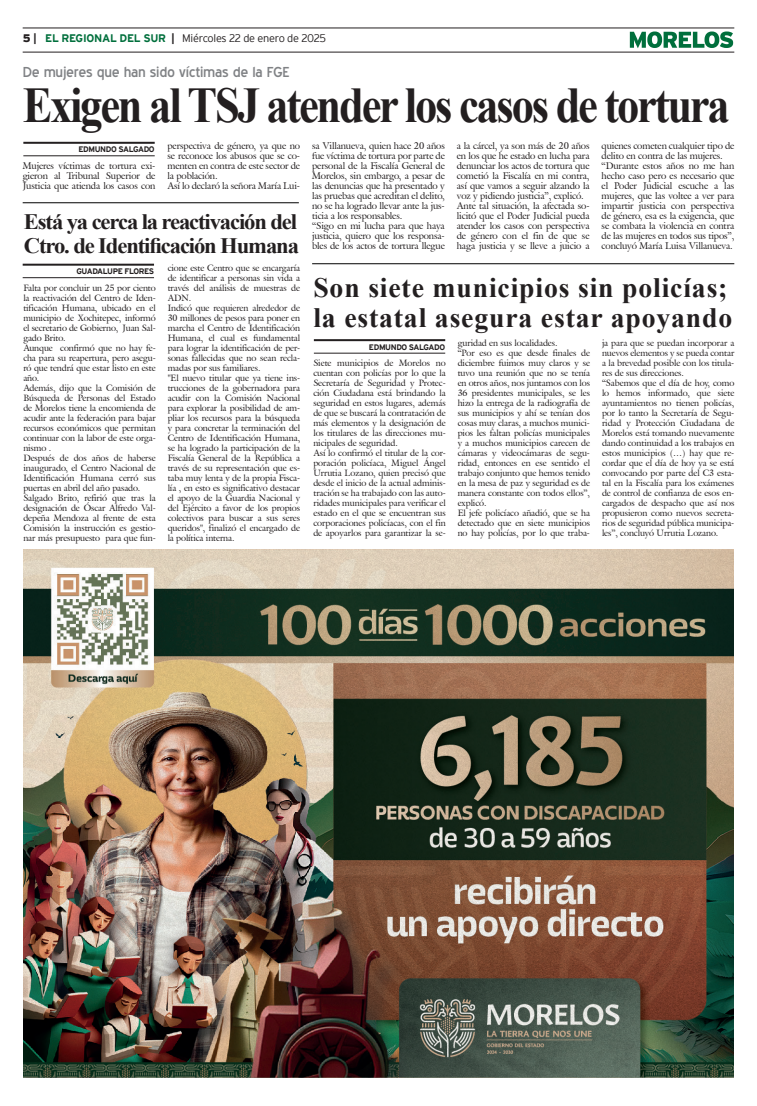
<style>
.page{position:relative;width:757px;height:1106px;background:#fff}
.page>*{position:absolute;margin:0;border:0;box-sizing:border-box;transform-origin:0 0}
.Cabeza_01{font:700 50px "Times New Roman";letter-spacing:-.05em;color:#231f20;scale:.89 1}
.Cabeza_03{font:700 28px "Times New Roman";letter-spacing:.03em;color:#231f20}
.Cabeza_03-2{font:700 22px "Times New Roman";letter-spacing:-.05em;color:#231f20}
.Balazo_01{font:14px "Blue Highway";letter-spacing:-.015em;color:#808285;scale:1.05 1}
.t1{font:300 11px "Interstate";letter-spacing:-.025em;color:#231f20}
.t2{font:9.5px/10px "Galliard IT Cby BT";letter-spacing:-.01em;color:#231f20;text-align:justify}
.t3{font:9px/10px "Galliard IT Cby BT";letter-spacing:-.01em;color:#231f20;text-align:justify}
.t4{font:700 8px "Interstate";letter-spacing:-.05em;color:#231f20}
.s1{font-weight:900}
.s2{font-weight:700}
.s3{font-weight:700;color:#006f3c}
</style>
<div class="page">
<hr style="left:23px;top:28px;width:711px;height:1px;background:#231f20">
<hr style="left:23px;top:52px;width:711px;height:1px;background:#231f20">
<svg style="left:630px;top:31px;width:103px;height:17px"></svg>
<hr style="left:23px;top:142px;width:132px;height:2px;background:#231f20">
<hr style="left:23px;top:155px;width:132px;height:1px;background:#231f20">
<hr style="left:23px;top:264px;width:131px;height:2px;background:#231f20">
<hr style="left:23px;top:277px;width:131px;height:1px;background:#231f20">
<hr style="left:312px;top:263px;width:422px;height:1px;background:#000">
<img style="left:24px;top:549px;width:709px;height:528px">
<hr style="left:314px;top:339px;width:131px;height:2px;background:#231f20">
<hr style="left:314px;top:353px;width:131px;height:1px;background:#231f20">
<hr style="left:23px;top:202px;width:276px;height:1px;background:#000">
<p class="t1" style="left:23px;top:32px;width:305px"><span class="s1">5</span> <span class="s2">|</span> <span class="s3">EL REGIONAL DEL SUR</span> <span class="s2">|</span> Miércoles 22 de enero de 2025</p>
<p class="Balazo_01" style="left:23px;top:63px;width:256px">De mujeres que han sido víctimas de la FGE</p>
<p class="Cabeza_01" style="left:23px;top:69px;width:796px">Exigen al TSJ atender los casos de tortura</p>
<p class="t4" style="left:78px;top:145px;width:78px">EDMUNDO SALGADO</p>
<p class="t2" style="left:167px;top:141px;width:134px">perspectiva de género, ya que no se reconoce los abusos que se co&shy;menten en contra de este sector de la población.</p>
<p class="t2" style="left:167px;top:181px;width:134px">Así lo declaró la señora María Lui-</p>
<p class="t2" style="left:457px;top:141px;width:134px">a la cárcel, ya son más de 20 años en los que he estado en lucha para denunciar los actos de tortura que cometió la Fiscalía en mi contra, así que vamos a seguir alzando la voz y pidiendo justicia”, explicó.</p>
<p class="t2" style="left:457px;top:201px;width:134px">Ante tal situación, la afectada so&shy;licitó que el Poder Judicial pueda atender los casos con perspectiva de género con el fin de que se haga justicia y se lleve a juicio a</p>
<p class="t2" style="left:312px;top:141px;width:134px">sa Villanueva, quien hace 20 años fue víctima de tortura por parte de personal de la Fiscalía General de Morelos, sin embargo, a pesar de las denuncias que ha presentado y las pruebas que acreditan el delito, no se ha logrado llevar ante la jus&shy;ticia a los responsables.</p>
<p class="t2" style="left:312px;top:221px;width:134px">“Sigo en mi lucha para que haya justicia, quiero que los responsa&shy;bles de los actos de tortura llegue</p>
<p class="t2" style="left:601px;top:141px;width:134px">quienes cometen cualquier tipo de delito en contra de las mujeres.</p>
<p class="t2" style="left:601px;top:161px;width:134px">“Durante estos años no me han hecho caso pero es necesario que el Poder Judicial escuche a las mujeres, que las voltee a ver para impartir justicia con perspectiva de género, esa es la exigencia, que se combata la violencia en contra de las mujeres en todos sus tipos”, concluyó María Luisa Villanueva.</p>
<p class="t2" style="left:23px;top:161px;width:134px">Mujeres víctimas de tortura exi&shy;gieron al Tribunal Superior de Justicia que atienda los casos con</p>
<p class="Cabeza_03-2" style="left:24px;top:206px;width:275px">Está ya cerca la reactivación del</p>
<p class="Cabeza_03-2" style="left:24px;top:230px;width:277px">Ctro. de Identificación Humana</p>
<p class="t4" style="left:76px;top:267px;width:79px">GUADALUPE FLORES</p>
<p class="t3" style="left:23px;top:282px;width:134px">Falta por concluir un 25 por ciento la reactivación del Centro de Iden&shy;tificación Humana, ubicado en el municipio de Xochitepec, informó el secretario de Gobierno, Juan Sal&shy;gado Brito.</p>
<p class="t3" style="left:23px;top:342px;width:134px">Aunque confirmó que no hay fe&shy;cha para su reapertura, pero asegu&shy;ró que tendrá que estar listo en este año.</p>
<p class="t3" style="left:23px;top:382px;width:134px">Además, dijo que la Comisión de Búsqueda de Personas del Estado de Morelos tiene la encomienda de acudir ante la federación para bajar recursos económicos que permitan continuar con la labor de este orga&shy;nismo .</p>
<p class="t3" style="left:23px;top:452px;width:134px">Después de dos años de haberse inaugurado, el Centro Nacional de Identificación Humana cerró sus puertas en abril del año pasado.</p>
<p class="t3" style="left:23px;top:492px;width:134px">Salgado Brito, refirió que tras la designación de Óscar Alfredo Val&shy;depeña Mendoza al frente de esta Comisión la instrucción es gestio&shy;nar más presupuesto para que fun-</p>
<p class="t3" style="left:168px;top:262px;width:134px">cione este Centro que se encargaría de identificar a personas sin vida a través del análisis de muestras de ADN.</p>
<p class="t3" style="left:168px;top:302px;width:134px">Indicó que requieren alrededor de 30 millones de pesos para poner en marcha el Centro de Identificación Humana, el cual es fundamental para lograr la identificación de per&shy;sonas fallecidas que no sean recla&shy;madas por sus familiares.</p>
<p class="t3" style="left:168px;top:372px;width:134px">"El nuevo titular que ya tiene ins&shy;trucciones de la gobernadora para acudir con la Comisión Nacional para explorar la posibilidad de am&shy;pliar los recursos para la búsqueda y para concretar la terminación del Centro de Identificación Humana, se ha logrado la participación de la Fiscalía General de la República a través de su representación que es&shy;taba muy lenta y de la propia Fisca&shy;lía , en esto es significativo destacar el apoyo de la Guardia Nacional y del Ejército a favor de los propios colectivos para buscar a sus seres queridos", finalizó el encargado de la política interna.</p>
<p class="Cabeza_03" style="left:313px;top:267px;width:416px">Son siete municipios sin policías;</p>
<p class="Cabeza_03" style="left:313px;top:297px;width:420px">la estatal asegura estar apoyando</p>
<p class="t4" style="left:369px;top:342px;width:78px">EDMUNDO SALGADO</p>
<p class="t3" style="left:458px;top:338px;width:101px">guridad en sus localidades.</p>
<p class="t3" style="left:458px;top:348px;width:134px">“Por eso es que desde finales de diciembre fuimos muy claros y se tuvo una reunión que no se tenía en otros años, nos juntamos con los 36 presidentes municipales, se les hizo la entrega de la radiografía de sus municipios y ahí se tenían dos cosas muy claras, a muchos munici&shy;pios les faltan policías municipales y a muchos municipios carecen de cámaras y videocámaras de segu&shy;ridad, entonces en ese sentido el trabajo conjunto que hemos tenido en la mesa de paz y seguridad es de manera constante con todos ellos”, explicó.</p>
<p class="t3" style="left:458px;top:508px;width:134px">El jefe policíaco añadió, que se ha detectado que en siete municipios no hay policías, por lo que traba-</p>
<p class="t3" style="left:602px;top:338px;width:134px">ja para que se puedan incorporar a nuevos elementos y se pueda contar a la brevedad posible con los titula&shy;res de sus direcciones.</p>
<p class="t3" style="left:602px;top:378px;width:134px">“Sabemos que el día de hoy, como lo hemos informado, que siete ayuntamientos no tienen policías, por lo tanto la Secretaría de Segu&shy;ridad y Protección Ciudadana de Morelos está tomando nuevamente dando continuidad a los trabajos en estos municipios (…) hay que re&shy;cordar que el día de hoy ya se está convocando por parte del C3 esta&shy;tal en la Fiscalía para los exámenes de control de confianza de esos en&shy;cargados de despacho que así nos propusieron como nuevos secreta&shy;rios de seguridad pública municipa&shy;les”, concluyó Urrutia Lozano.</p>
<p class="t3" style="left:313px;top:358px;width:134px">Siete municipios de Morelos no cuentan con policías por lo que la Secretaría de Seguridad y Protec&shy;ción Ciudadana está brindando la seguridad en estos lugares, además de que se buscará la contratación de más elementos y la designación de los titulares de las direcciones mu&shy;nicipales de seguridad.</p>
<p class="t3" style="left:313px;top:448px;width:134px">Así lo confirmó el titular de la cor&shy;poración policíaca, Miguel Ángel Urrutia Lozano, quien precisó que desde el inicio de la actual adminis&shy;tración se ha trabajado con las auto&shy;ridades municipales para verificar el estado en el que se encuentran sus corporaciones policíacas, con el fin de apoyarlos para garantizar la se-</p>
</div>
